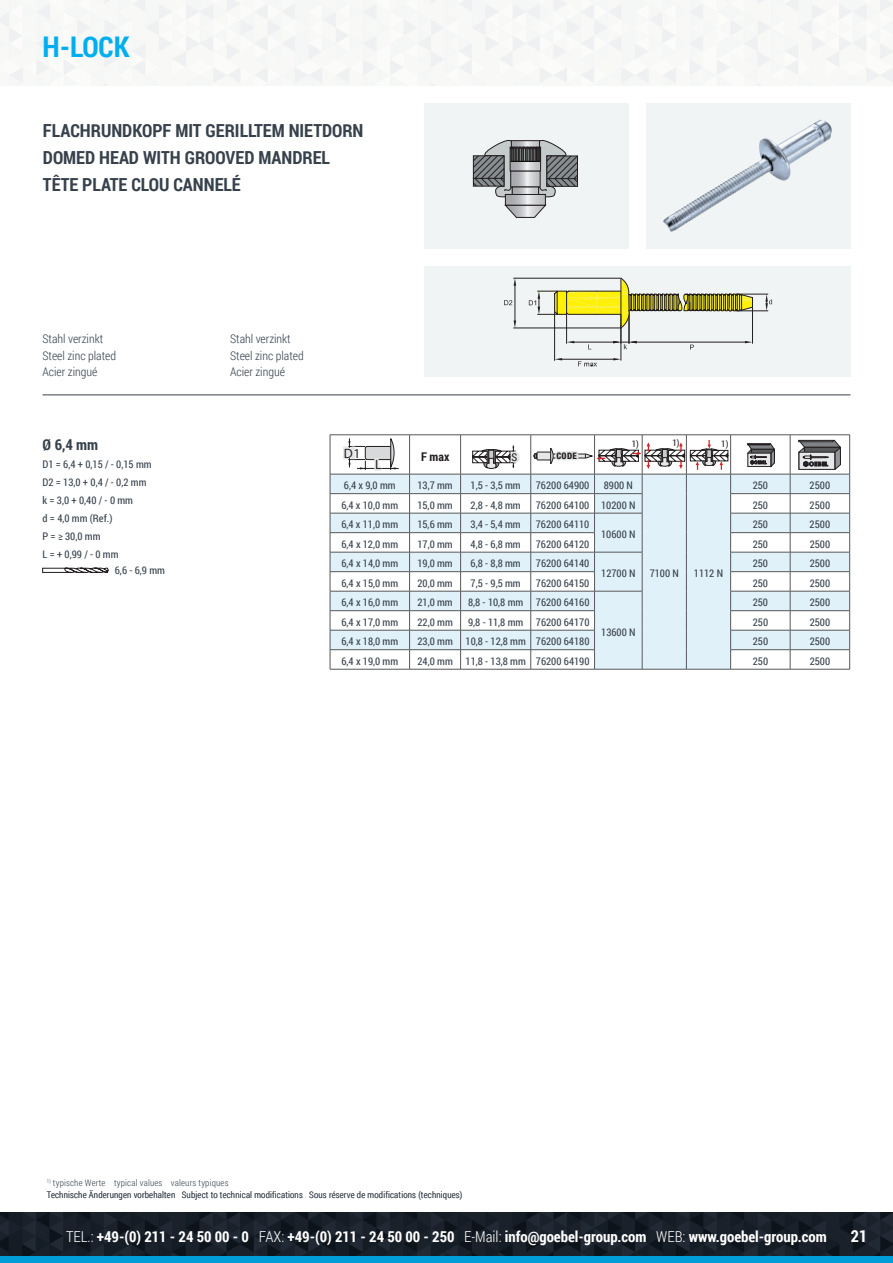
<style>
.page{position:relative;width:893px;height:1263px;background:#fff}
.page>*{position:absolute;margin:0;border:0;box-sizing:border-box;transform-origin:0 0}
.t1{font:700 28.5px "Roboto Condensed";color:#00aeef}
.t2{font:700 18px/27px "Roboto Condensed";color:#37414c}
.t3{font:700 16.5px "Roboto Condensed";color:#fff}
.t4{font:700 15px "Roboto Condensed";color:#fff}
.t5{font:700 15px "Roboto Condensed";color:#37414c}
.t6{font:13.5px "Myriad Pro";color:#231f20}
.t7{font:300 12px/16.5px "Roboto Condensed";color:#37414c}
.t8{font:700 12px "Roboto Condensed";color:#231f20}
.t9{font:10.8px "Roboto Condensed";color:#231f20}
.t10{font:10.5px/18px "Roboto Condensed";color:#37414c}
.t11{font:300 9px "Roboto Condensed";letter-spacing:.02em;color:#37414c}
.t12{font:9px "Roboto Condensed";color:#231f20}
.t13{font:800 condensed 8.85px "Helvetica Neue LT";color:#231f20}
.s1{font-weight:300}
</style>
<div class="page">
<div style="left:424px;top:266px;width:426px;height:110px;background:#f1f4f4"></div>
<div style="left:424px;top:104px;width:205px;height:145px;background:#f1f4f4"></div>
<div style="left:646px;top:104px;width:204px;height:145px;background:#f1f4f4"></div>
<hr style="left:43px;top:394px;width:807px;height:1px;background:#37414c">
<svg style="left:42px;top:567px;width:67px;height:6px"></svg>
<hr style="left:330px;top:434px;width:80px;height:1px;background:#57585a">
<hr style="left:410px;top:434px;width:51px;height:1px;background:#57585a">
<hr style="left:461px;top:434px;width:70px;height:1px;background:#57585a">
<hr style="left:531px;top:434px;width:64px;height:1px;background:#57585a">
<hr style="left:595px;top:434px;width:47px;height:1px;background:#57585a">
<hr style="left:642px;top:434px;width:44px;height:1px;background:#57585a">
<hr style="left:686px;top:434px;width:45px;height:1px;background:#57585a">
<hr style="left:731px;top:434px;width:59px;height:1px;background:#57585a">
<hr style="left:790px;top:434px;width:60px;height:1px;background:#57585a">
<hr style="left:642px;top:669px;width:44px;height:1px;background:#57585a">
<hr style="left:686px;top:669px;width:45px;height:1px;background:#57585a">
<hr style="left:595px;top:669px;width:47px;height:1px;background:#57585a">
<hr style="left:330px;top:669px;width:80px;height:1px;background:#57585a">
<hr style="left:410px;top:669px;width:51px;height:1px;background:#57585a">
<hr style="left:461px;top:669px;width:70px;height:1px;background:#57585a">
<hr style="left:531px;top:669px;width:64px;height:1px;background:#57585a">
<hr style="left:731px;top:669px;width:59px;height:1px;background:#57585a">
<hr style="left:790px;top:669px;width:60px;height:1px;background:#57585a">
<svg style="left:507px;top:197px;width:36px;height:6px"></svg>
<svg style="left:505px;top:205px;width:41px;height:13px"></svg>
<svg style="left:473px;top:140px;width:105px;height:57px"></svg>
<div style="left:0;top:1255px;width:893px;height:8px;background:#009dd9"></div>
<img style="left:0;top:1213px;width:893px;height:42px">
<svg style="left:330px;top:435px;width:520px;height:234px"></svg>
<img style="left:663px;top:120px;width:157px;height:112px">
<hr style="left:514px;top:278px;width:106px;height:1px;background:#231f20">
<hr style="left:514px;top:328px;width:106px;height:1px;background:#231f20">
<hr style="left:515px;top:286px;width:1px;height:34px;background:#231f20">
<svg style="left:504px;top:300px;width:8px;height:5px"></svg>
<svg style="left:514px;top:278px;width:2px;height:8px"></svg>
<svg style="left:514px;top:320px;width:2px;height:8px"></svg>
<hr style="left:621px;top:325px;width:1px;height:35px;background:#231f20">
<hr style="left:736px;top:294px;width:32px;height:1px;background:#231f20">
<hr style="left:736px;top:311px;width:32px;height:1px;background:#231f20">
<svg style="left:765px;top:294px;width:7px;height:17px"></svg>
<hr style="left:562px;top:359px;width:51px;height:1px;background:#231f20">
<hr style="left:554px;top:312px;width:1px;height:48px;background:#231f20">
<svg style="left:529px;top:277px;width:224px;height:73px"></svg>
<svg style="left:578px;top:361px;width:19px;height:5px"></svg>
<svg style="left:555px;top:358px;width:7px;height:2px"></svg>
<svg style="left:613px;top:358px;width:8px;height:2px"></svg>
<h1 class="t1" style="left:43px;top:27px;width:88px">H-LOCK</h1>
<h2 class="t2" style="left:43px;top:116px;width:322px">FLACHRUNDKOPF MIT GERILLTEM NIETDORN<br>DOMED HEAD WITH GROOVED MANDREL<br>TÊTE PLATE CLOU CANNELÉ</h2>
<p class="t7" style="left:43px;top:331px;width:75px">Stahl verzinkt<br>Steel zinc plated<br>Acier zingué</p>
<p class="t7" style="left:230px;top:331px;width:75px">Stahl verzinkt<br>Steel zinc plated<br>Acier zingué</p>
<h3 class="t5" style="left:43px;top:434px;width:57px">Ø 6,4 mm</h3>
<p class="t10" style="left:43px;top:455px;width:111px">D1 = 6,4 + 0,15 / - 0,15 mm<br>D2 = 13,0 + 0,4 / - 0,2 mm k = 3,0 + 0,40 / - 0 mm<br>d = 4,0 mm (Ref.)<br>P = ≥ 30,0 mm<br>L = + 0,99 / - 0 mm</p>
<p class="t10" style="left:115px;top:561px;width:52px">6,6 - 6,9 mm</p>
<p class="t6" style="left:344px;top:445px;width:18px">D1</p>
<p class="t6" style="left:375px;top:456px;width:8px">L</p>
<p class="t8" style="left:421px;top:448px;width:30px">F max</p>
<p class="t9" style="left:511px;top:450px;width:7px">S</p>
<p class="t13" style="left:556px;top:450px;width:22px">CODE</p>
<p class="t12" style="left:632px;top:437px;width:9px">1)</p>
<p class="t12" style="left:672px;top:437px;width:9px">1)</p>
<p class="t12" style="left:721px;top:437px;width:9px">1)</p>
<p class="t10" style="left:344px;top:476px;width:53px">6,4 x 9,0 mm</p>
<p class="t10" style="left:417px;top:476px;width:37px">13,7 mm</p>
<p class="t10" style="left:471px;top:476px;width:52px">1,5 - 3,5 mm</p>
<p class="t10" style="left:536px;top:476px;width:55px">76200 64900</p>
<p class="t10" style="left:604px;top:476px;width:31px">8900 N</p>
<p class="t10" style="left:753px;top:476px;width:17px">250</p>
<p class="t10" style="left:810px;top:476px;width:22px">2500</p>
<p class="t10" style="left:341px;top:496px;width:58px">6,4 x 10,0 mm</p>
<p class="t10" style="left:417px;top:496px;width:37px">15,0 mm</p>
<p class="t10" style="left:471px;top:496px;width:52px">2,8 - 4,8 mm</p>
<p class="t10" style="left:536px;top:496px;width:101px">76200 64100 10200 N</p>
<p class="t10" style="left:753px;top:496px;width:17px">250</p>
<p class="t10" style="left:810px;top:496px;width:22px">2500</p>
<p class="t10" style="left:341px;top:515px;width:58px">6,4 x 11,0 mm</p>
<p class="t10" style="left:417px;top:515px;width:37px">15,6 mm</p>
<p class="t10" style="left:471px;top:515px;width:52px">3,4 - 5,4 mm</p>
<p class="t10" style="left:536px;top:515px;width:55px">76200 64110</p>
<p class="t10" style="left:601px;top:525px;width:36px">10600 N</p>
<p class="t10" style="left:753px;top:515px;width:17px">250</p>
<p class="t10" style="left:810px;top:515px;width:22px">2500</p>
<p class="t10" style="left:341px;top:535px;width:58px">6,4 x 12,0 mm</p>
<p class="t10" style="left:417px;top:535px;width:37px">17,0 mm</p>
<p class="t10" style="left:471px;top:535px;width:52px">4,8 - 6,8 mm</p>
<p class="t10" style="left:536px;top:535px;width:55px">76200 64120</p>
<p class="t10" style="left:753px;top:535px;width:17px">250</p>
<p class="t10" style="left:810px;top:535px;width:22px">2500</p>
<p class="t10" style="left:341px;top:554px;width:58px">6,4 x 14,0 mm</p>
<p class="t10" style="left:417px;top:554px;width:37px">19,0 mm</p>
<p class="t10" style="left:471px;top:554px;width:52px">6,8 - 8,8 mm</p>
<p class="t10" style="left:536px;top:554px;width:55px">76200 64140</p>
<p class="t10" style="left:601px;top:564px;width:36px">12700 N</p>
<p class="t10" style="left:753px;top:554px;width:17px">250</p>
<p class="t10" style="left:810px;top:554px;width:22px">2500</p>
<p class="t10" style="left:650px;top:564px;width:31px">7100 N</p>
<p class="t10" style="left:694px;top:564px;width:31px">1112 N</p>
<p class="t10" style="left:341px;top:574px;width:58px">6,4 x 15,0 mm</p>
<p class="t10" style="left:417px;top:574px;width:37px">20,0 mm</p>
<p class="t10" style="left:471px;top:574px;width:52px">7,5 - 9,5 mm</p>
<p class="t10" style="left:536px;top:574px;width:55px">76200 64150</p>
<p class="t10" style="left:753px;top:574px;width:17px">250</p>
<p class="t10" style="left:810px;top:574px;width:22px">2500</p>
<p class="t10" style="left:341px;top:593px;width:58px">6,4 x 16,0 mm</p>
<p class="t10" style="left:417px;top:593px;width:37px">21,0 mm</p>
<p class="t10" style="left:468px;top:593px;width:123px">8,8 - 10,8 mm 76200 64160</p>
<p class="t10" style="left:601px;top:623px;width:36px">13600 N</p>
<p class="t10" style="left:753px;top:593px;width:17px">250</p>
<p class="t10" style="left:810px;top:593px;width:22px">2500</p>
<p class="t10" style="left:341px;top:613px;width:58px">6,4 x 17,0 mm</p>
<p class="t10" style="left:417px;top:613px;width:37px">22,0 mm</p>
<p class="t10" style="left:468px;top:613px;width:123px">9,8 - 11,8 mm 76200 64170</p>
<p class="t10" style="left:753px;top:613px;width:17px">250</p>
<p class="t10" style="left:810px;top:613px;width:22px">2500</p>
<p class="t10" style="left:341px;top:632px;width:58px">6,4 x 18,0 mm</p>
<p class="t10" style="left:417px;top:632px;width:174px">23,0 mm 10,8 - 12,8 mm 76200 64180</p>
<p class="t10" style="left:753px;top:632px;width:17px">250</p>
<p class="t10" style="left:810px;top:632px;width:22px">2500</p>
<p class="t10" style="left:341px;top:652px;width:58px">6,4 x 19,0 mm</p>
<p class="t10" style="left:417px;top:652px;width:174px">24,0 mm 11,8 - 13,8 mm 76200 64190</p>
<p class="t10" style="left:753px;top:652px;width:17px">250</p>
<p class="t10" style="left:810px;top:652px;width:22px">2500</p>
<p class="t11" style="left:47px;top:1177px;width:183px"><sup>1)</sup> typische Werte typical values valeurs typiques</p>
<p class="t11" style="left:47px;top:1188px;width:417px">Technische Änderungen vorbehalten Subject to technical modifications Sous réserve de modifications (techniques)</p>
<h3 class="t4" style="left:66px;top:1226px;width:762px"><span class="s1">TEL.:</span> +49-(0) 211 - 24 50 00 - 0 <span class="s1">FAX:</span> +49-(0) 211 - 24 50 00 - 250 <span class="s1">E-Mail:</span> info@goebel-group.com <span class="s1">WEB:</span> www.goebel-group.com</h3>
<h3 class="t3" style="left:851px;top:1225px;width:18px">21</h3>
</div>
